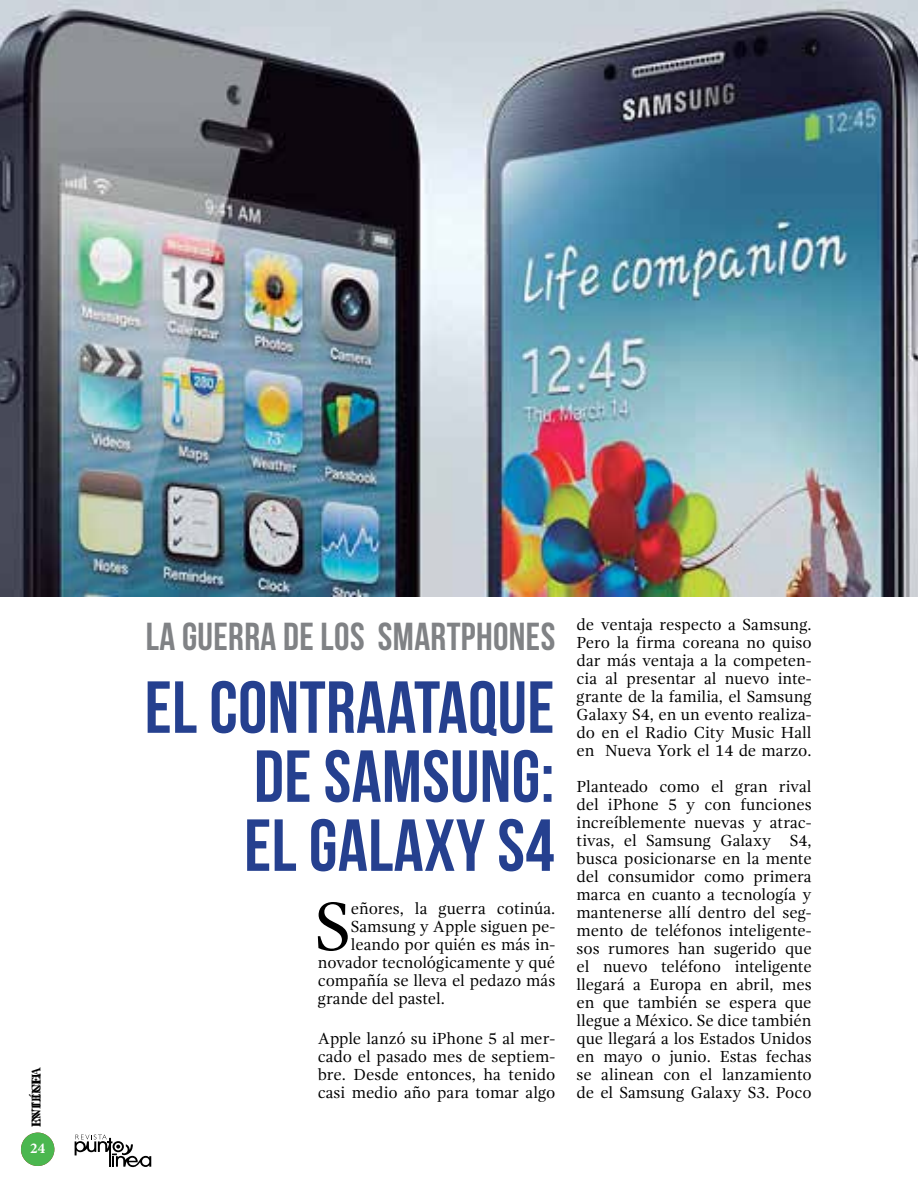
<style>
.page{position:relative;width:918px;height:1188px;background:#fff}
.page>*{position:absolute;margin:0;border:0;box-sizing:border-box;transform-origin:0 0}
.t1{font:73.5px/69px "Bebas Neue";letter-spacing:.005em;color:#25408f;text-align:justify}
.t2{font:70.2px "Gandhi Serif";color:#000}
.t3{font:39px "Bebas Neue";letter-spacing:.01em;color:#808285}
.t4{font:16.5px/18px "Gandhi Serif";color:#000;text-align:justify}
.t5{font:700 15px "Minion Pro";color:#fff}
.t6{font:700 12px "Adobe Caslon Pro";color:#000}
</style>
<div class="page">
<img style="left:0;top:0;width:918px;height:596px">
<svg style="left:75px;top:1135px;width:76px;height:33px"></svg>
<svg style="left:21px;top:1132px;width:34px;height:34px"></svg>
<p class="t6" style="left:29px;top:1127px;width:62px;rotate:-90deg">EN LÍNEA</p>
<p class="t5" style="left:30px;top:1137px;width:16px">24</p>
<p class="t6" style="left:29px;top:1127px;width:55px;rotate:-90deg">IN TECH</p>
<h3 class="t3" style="left:146px;top:615px;width:411px">LA GUERRA DE LOS SMARTPHONES</h3>
<p class="t4" style="left:577px;top:616px;width:237px">de ventaja respecto a Samsung.<br>Pero la firma coreana no quiso dar más ventaja a la competen&shy;cia al presentar al nuevo inte&shy;grante de la familia, el Samsung Galaxy S4, en un evento realiza&shy;do en el Radio City Music Hall en Nueva York el 14 de marzo.</p>
<p class="t4" style="left:577px;top:778px;width:237px">Planteado como el gran rival del iPhone 5 y con funciones increíblemente nuevas y atrac&shy;tivas, el Samsung Galaxy S4, busca posicionarse en la mente del consumidor como primera marca en cuanto a tecnología y mantenerse allí dentro del seg&shy;mento de teléfonos inteligente&shy;sos rumores han sugerido que el nuevo teléfono inteligente llegará a Europa en abril, mes en que también se espera que llegue a México. Se dice también que llegará a los Estados Unidos en mayo o junio. Estas fechas se alinean con el lanzamiento de el Samsung Galaxy S3. Poco</p>
<h1 class="t1" style="left:244px;top:672px;width:312px;text-indent:-100px">EL CONTRAATAQUE DE SAMSUNG:<br>EL GALAXY S4</h1>
<h2 class="t2" style="left:314px;top:887px;width:38px">S</h2>
<p class="t4" style="left:351px;top:900px;width:206px">eñores, la guerra cotinúa.</p>
<p class="t4" style="left:351px;top:918px;width:206px">Samsung y Apple siguen pe-</p>
<p class="t4" style="left:351px;top:936px;width:206px">leando por quién es más in-</p>
<p class="t4" style="left:318px;top:954px;width:239px">novador tecnológicamente y qué</p>
<p class="t4" style="left:318px;top:972px;width:239px">compañía se lleva el pedazo más</p>
<p class="t4" style="left:318px;top:990px;width:129px">grande del pastel.</p>
<p class="t4" style="left:318px;top:1030px;width:239px">Apple lanzó su iPhone 5 al mer&shy;cado el pasado mes de septiem&shy;bre. Desde entonces, ha tenido casi medio año para tomar algo</p>
</div>
